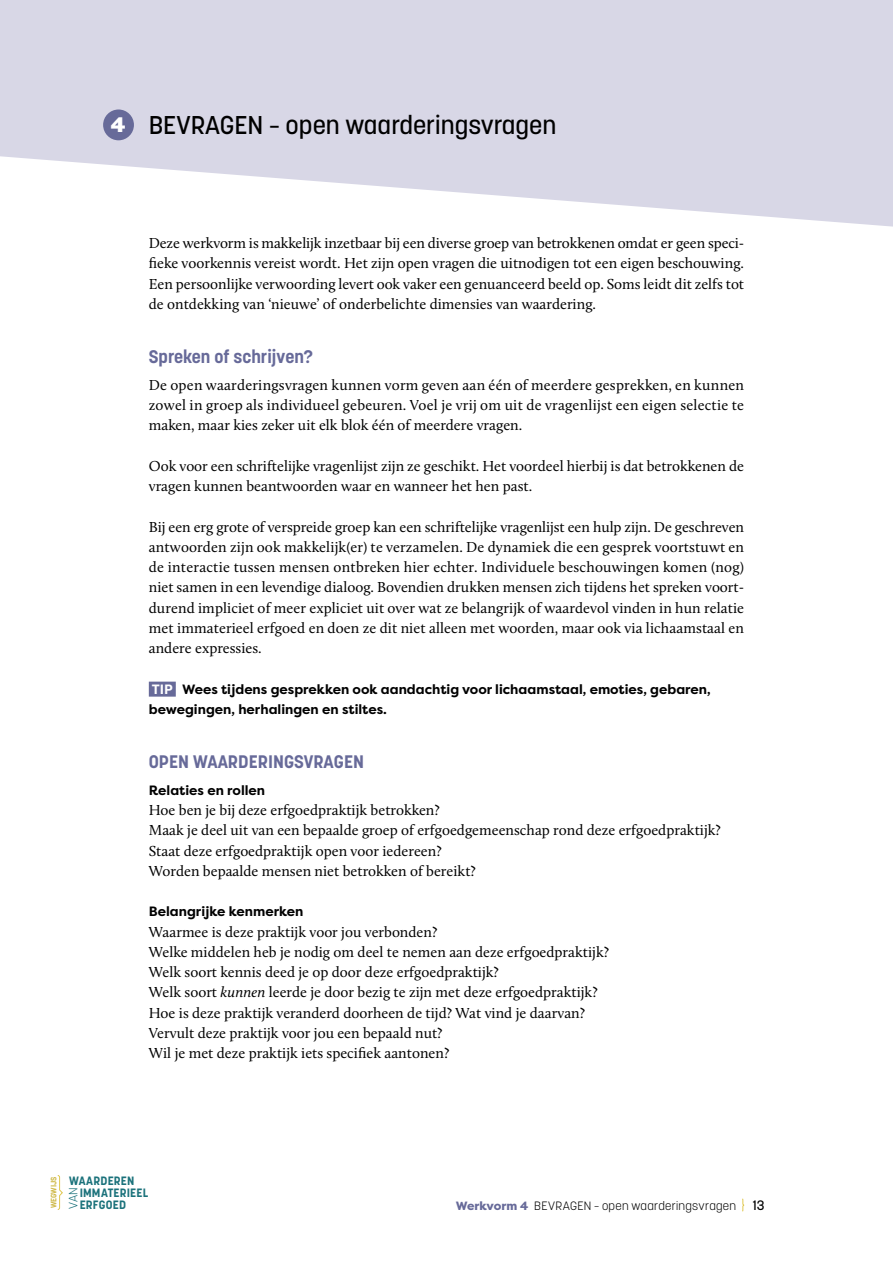
<style>
.page{position:relative;width:893px;height:1263px;background:#fff}
.page>*{position:absolute;margin:0;border:0;box-sizing:border-box;transform-origin:0 0}
.t1{font:500 25.5px "Korolev";color:#000}
.t2{font:900 21px "Filson Pro";color:#fff}
.t3{font:700 18px "Korolev";color:#676a99}
.t4{font:15px/20.2px "Calluna";color:#000;text-align:justify}
.t5{font:700 13.5px/20.2px "Filson Pro";color:#000}
.t6{font:500 13.5px "Korolev";color:#000}
.t7{font:300 12px "Korolev";letter-spacing:.025em;color:#000}
.t8{font:700 12px/12px "Korolev";letter-spacing:.015em;color:#1b727b}
.t9{font:300 12px "Korolev";color:#1b727b}
.t10{font:700 7.8px "Korolev";color:#cfba4b}
.s1{color:#fff}
.s2{font-style:italic}
.s3{font-family:"Filson Pro";font-weight:800;color:#676a99}
</style>
<div class="page">
<svg style="left:0;top:0;width:893px;height:227px;fill:#d8d7e6"></svg>
<svg style="left:57px;top:1175px;width:6px;height:35px"></svg>
<svg style="left:742px;top:1198px;width:2px;height:13px"></svg>
<div style="left:149px;top:682px;width:27px;height:15px;background:#676a99"></div>
<div style="left:103px;top:109px;width:31px;height:31px;background:#676a99;border-radius:50%"></div>
<h2 class="t2" style="left:111px;top:112px;width:16px">4</h2>
<h1 class="t1" style="left:149px;top:109px;width:409px">BEVRAGEN – open waarderingsvragen</h1>
<p class="t4" style="left:149px;top:233px;width:597px">Deze werkvorm is makkelijk inzetbaar bij een diverse groep van betrokkenen omdat er geen speci&shy;fieke voorkennis vereist wordt. Het zijn open vragen die uitnodigen tot een eigen beschouwing.<br>Een persoonlijke verwoording levert ook vaker een genuanceerd beeld op. Soms leidt dit zelfs tot de ontdekking van ‘nieuwe’ of onderbelichte dimensies van waardering.</p>
<p class="t3" style="left:149px;top:345px;width:166px">Spreken of schrijven?</p>
<p class="t4" style="left:149px;top:375px;width:597px">De open waarderingsvragen kunnen vorm geven aan één of meerdere gesprekken, en kunnen zowel in groep als individueel gebeuren. Voel je vrij om uit de vragenlijst een eigen selectie te maken, maar kies zeker uit elk blok één of meerdere vragen.</p>
<p class="t4" style="left:149px;top:456px;width:597px">Ook voor een schriftelijke vragenlijst zijn ze geschikt. Het voordeel hierbij is dat betrokkenen de vragen kunnen beantwoorden waar en wanneer het hen past.</p>
<p class="t4" style="left:149px;top:516px;width:597px">Bij een erg grote of verspreide groep kan een schriftelijke vragenlijst een hulp zijn. De geschreven antwoorden zijn ook makkelijk(er) te verzamelen. De dynamiek die een gesprek voortstuwt en de interactie tussen mensen ontbreken hier echter. Individuele beschouwingen komen (nog) niet samen in een levendige dialoog. Bovendien drukken mensen zich tijdens het spreken voort&shy;durend impliciet of meer expliciet uit over wat ze belangrijk of waardevol vinden in hun relatie met immaterieel erfgoed en doen ze dit niet alleen met woorden, maar ook via lichaamstaal en andere expressies.</p>
<p class="t5" style="left:149px;top:679px;width:563px"><span class="s1">TIP</span> Wees tijdens gesprekken ook aandachtig voor lichaamstaal, emoties, gebaren, bewegingen, herhalingen en stiltes.</p>
<p class="t3" style="left:149px;top:750px;width:217px">OPEN WAARDERINGSVRAGEN</p>
<p class="t5" style="left:149px;top:780px;width:118px">Relaties en rollen</p>
<p class="t4" style="left:149px;top:800px;width:573px;text-align:left">Hoe ben je bij deze erfgoedpraktijk betrokken?<br>Maak je deel uit van een bepaalde groep of erfgoedgemeenschap rond deze erfgoedpraktijk?<br>Staat deze erfgoedpraktijk open voor iedereen?<br>Worden bepaalde mensen niet betrokken of bereikt?</p>
<p class="t5" style="left:149px;top:902px;width:156px">Belangrijke kenmerken</p>
<p class="t4" style="left:149px;top:921px;width:462px;text-align:left">Waarmee is deze praktijk voor jou verbonden?<br>Welke middelen heb je nodig om deel te nemen aan deze erfgoedpraktijk?<br>Welk soort kennis deed je op door deze erfgoedpraktijk?<br>Welk soort <span class="s2">kunnen</span> leerde je door bezig te zijn met deze erfgoedpraktijk?<br>Hoe is deze praktijk veranderd doorheen de tijd? Wat vind je daarvan?<br>Vervult deze praktijk voor jou een bepaald nut?<br>Wil je met deze praktijk iets specifiek aantonen?</p>
<p class="t8" style="left:80px;top:1174px;width:70px;text-indent:-11px">WAARDEREN<br>IMMATERIEEL</p>
<p class="t10" style="left:49px;top:1208px;width:33px;rotate:-90deg">WEGWIJS</p>
<p class="t9" style="left:66px;top:1209px;width:23px;rotate:-90deg">VAN</p>
<p class="t8" style="left:80px;top:1198px;width:48px">ERFGOED</p>
<p class="t7" style="left:456px;top:1198px;width:282px"><span class="s3">Werkvorm 4</span> BEVRAGEN – open waarderingsvragen</p>
<p class="t6" style="left:753px;top:1196px;width:13px">13</p>
</div>
